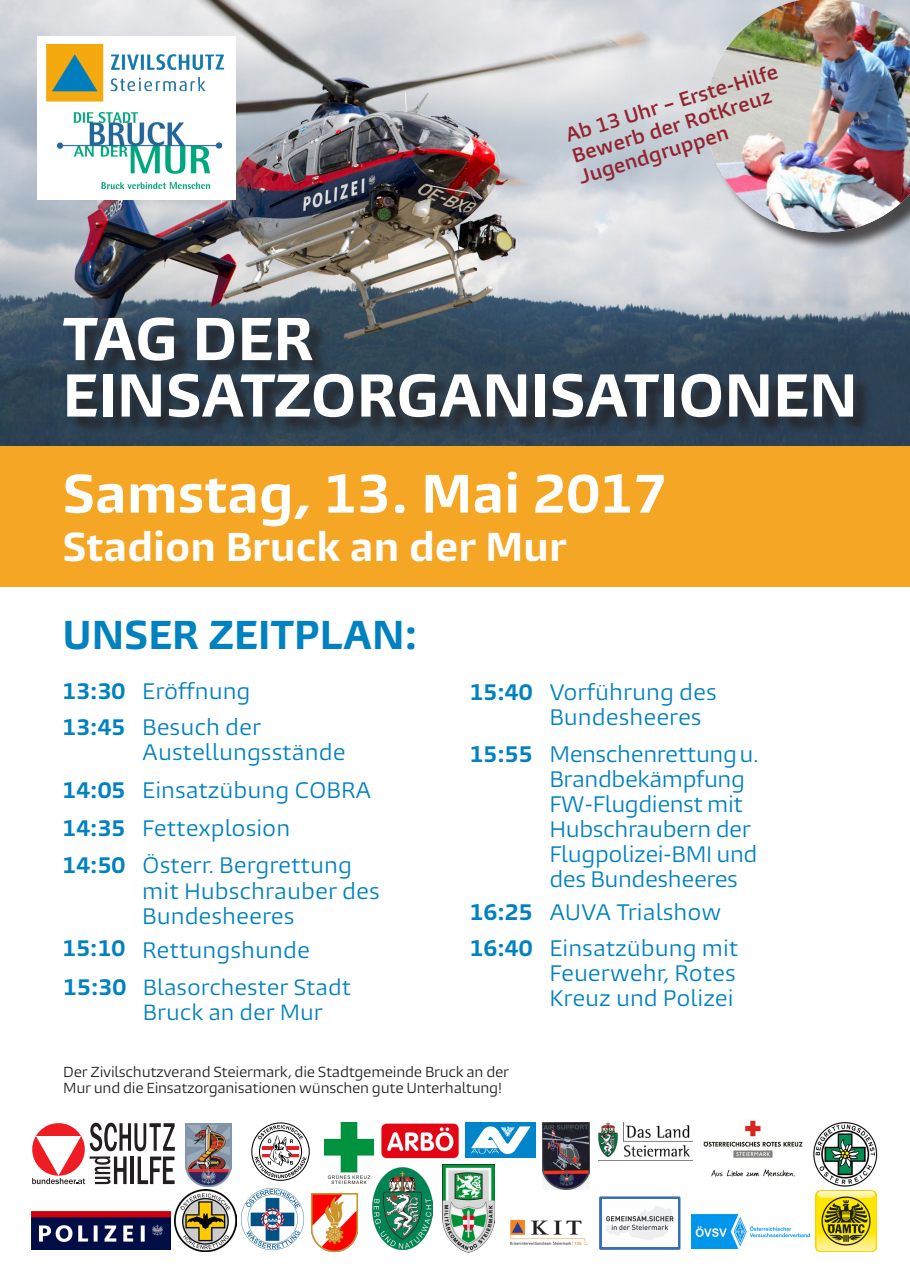
<style>
.page{position:relative;width:910px;height:1280px;background:#fff}
.page>*{position:absolute;margin:0;border:0;box-sizing:border-box;transform-origin:0 0}
.t1{font:700 56.25px "Burlingame Pro";color:#fff}
.t2{font:700 50.4px "Burlingame Pro";color:#fff}
.t3{font:700 37.5px "Burlingame Pro";color:#fff}
.t4{font:700 37.5px "Burlingame Pro";color:#0081c0}
.t5{font:20.85px/25px "Burlingame Pro";color:#0081c0}
.t6{font:20.85px/25px "Burlingame Pro";letter-spacing:-.02em;color:#0081c0}
.t7{font:700 20.85px "Burlingame Pro";color:#0081c0}
.t8{font:20.4px "Burlingame Pro";color:#0081c0}
.t9{font:600 18.45px "Burlingame Pro";color:#92242f}
.t10{font:13.5px "Burlingame Pro";letter-spacing:-.02em;color:#231f20}
</style>
<div class="page">
<img style="left:311px;top:1193px;width:47px;height:59px">
<img style="left:0;top:0;width:910px;height:446px">
<div style="left:37px;top:36px;width:199px;height:164px;background:#fff"></div>
<div style="left:0;top:446px;width:910px;height:140px;background:#f5a625"></div>
<div style="left:66px;top:320px;width:264px;height:59px;background:#231f20;opacity:.75"></div>
<div style="left:70px;top:376px;width:802px;height:59px;background:#231f20;opacity:.75"></div>
<img style="left:32px;top:24px;width:202px;height:91px">
<img style="left:599px;top:1123px;width:94px;height:35px">
<img style="left:510px;top:1219px;width:78px;height:27px">
<img style="left:703px;top:1120px;width:100px;height:57px">
<img style="left:381px;top:1123px;width:78px;height:36px">
<div style="left:465px;top:1123px;width:70px;height:35px;background:#0084ca"></div>
<svg style="left:471px;top:1126px;width:60px;height:28px"></svg>
<img style="left:815px;top:1191px;width:61px;height:61px">
<img style="left:242px;top:1188px;width:61px;height:62px">
<svg style="left:32px;top:1123px;width:143px;height:61px"></svg>
<img style="left:32px;top:1211px;width:138px;height:39px">
<img style="left:186px;top:1123px;width:46px;height:64px">
<svg style="left:251px;top:1122px;width:59px;height:59px"></svg>
<img style="left:324px;top:1123px;width:49px;height:60px">
<img style="left:442px;top:1164px;width:52px;height:88px">
<img style="left:57px;top:113px;width:164px;height:76px">
<img style="left:372px;top:1167px;width:60px;height:82px">
<img style="left:813px;top:1122px;width:65px;height:65px">
<img style="left:692px;top:1214px;width:117px;height:35px">
<img style="left:174px;top:1189px;width:62px;height:62px">
<div style="left:599px;top:1196px;width:81px;height:54px;background:#386fb5;border-radius:2px"></div>
<div style="left:602px;top:1199px;width:76px;height:48px;background:#fefefe"></div>
<svg style="left:606px;top:1206px;width:68px;height:34px"></svg>
<div style="left:708px;top:0;width:202px;height:251px;background:#231f20;opacity:.75"></div>
<img style="left:695px;top:0;width:215px;height:239px">
<img style="left:543px;top:1122px;width:47px;height:67px">
<p class="t9" style="left:563px;top:124px;width:222px;rotate:-17deg">Ab 13 Uhr – Erste-Hilfe</p>
<p class="t9" style="left:569px;top:145px;width:209px;rotate:-17deg">Bewerb der RotKreuz</p>
<p class="t9" style="left:576px;top:167px;width:157px;rotate:-17deg">Jugendgruppen</p>
<p class="t1" style="left:63px;top:303px;width:252px">TAG DER</p>
<p class="t1" style="left:63px;top:360px;width:797px">EINSATZORGANISATIONEN</p>
<p class="t2" style="left:63px;top:462px;width:606px">Samstag, 13. Mai 2017</p>
<p class="t3" style="left:63px;top:523px;width:506px">Stadion Bruck an der Mur</p>
<p class="t4" style="left:63px;top:611px;width:357px">UNSER ZEITPLAN:</p>
<p class="t7" style="left:63px;top:678px;width:65px">13:30</p>
<p class="t5" style="left:142px;top:679px;width:110px">Eröffnung</p>
<p class="t7" style="left:63px;top:714px;width:65px">13:45</p>
<p class="t5" style="left:142px;top:715px;width:120px">Besuch der</p>
<p class="t5" style="left:142px;top:740px;width:205px">Austellungsstände</p>
<p class="t7" style="left:63px;top:777px;width:65px">14:05</p>
<p class="t5" style="left:142px;top:778px;width:231px">Einsatzübung COBRA</p>
<p class="t7" style="left:63px;top:815px;width:65px">14:35</p>
<p class="t5" style="left:142px;top:816px;width:150px">Fettexplosion</p>
<p class="t7" style="left:63px;top:852px;width:65px">14:50</p>
<p class="t5" style="left:142px;top:853px;width:239px">Österr. Bergrettung mit Hubschrauber des<br>Bundesheeres</p>
<p class="t7" style="left:63px;top:935px;width:65px">15:10</p>
<p class="t5" style="left:142px;top:938px;width:169px">Rettungshunde</p>
<p class="t7" style="left:63px;top:974px;width:65px">15:30</p>
<p class="t8" style="left:143px;top:974px;width:210px">Blasorchester Stadt</p>
<p class="t8" style="left:143px;top:999px;width:181px">Bruck an der Mur</p>
<p class="t7" style="left:470px;top:679px;width:65px">15:40</p>
<p class="t7" style="left:470px;top:741px;width:65px">15:55</p>
<p class="t7" style="left:470px;top:899px;width:65px">16:25</p>
<p class="t7" style="left:470px;top:935px;width:65px">16:40</p>
<p class="t5" style="left:549px;top:680px;width:169px">Vorführung des</p>
<p class="t5" style="left:549px;top:705px;width:154px">Bundesheeres</p>
<p class="t6" style="left:549px;top:742px;width:211px">Menschenrettung u.<br>Brandbekämpfung<br>FW-Flugdienst mit<br>Hubschraubern der<br>Flugpolizei-BMI und des Bundesheeres</p>
<p class="t5" style="left:549px;top:900px;width:174px">AUVA Trialshow</p>
<p class="t5" style="left:549px;top:936px;width:191px">Einsatzübung mit</p>
<p class="t5" style="left:549px;top:961px;width:188px">Feuerwehr, Rotes<br>Kreuz und Polizei</p>
<p class="t10" style="left:63px;top:1063px;width:447px">Der Zivilschutzverand Steiermark, die Stadtgemeinde Bruck an der</p>
<p class="t10" style="left:63px;top:1079px;width:440px">Mur und die Einsatzorganisationen wünschen gute Unterhaltung!</p>
</div>
